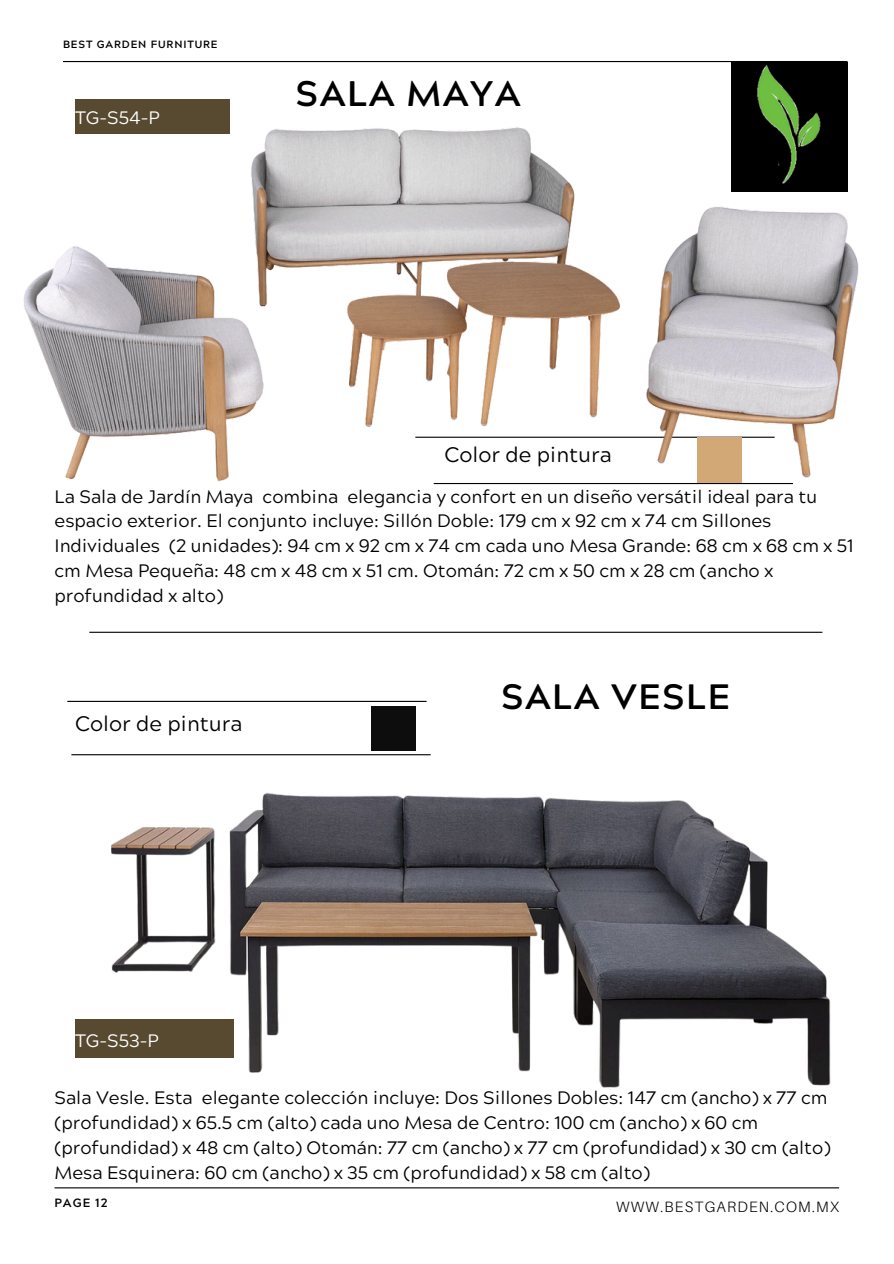
<style>
.page{position:relative;width:894px;height:1264px;background:#fff}
.page>*{position:absolute;margin:0;border:0;box-sizing:border-box;transform-origin:0 0}
.t1{font:700 35.4px "Acherus Grotesque";letter-spacing:.04em;color:#000}
.t2{font:700 35.25px "Acherus Grotesque";letter-spacing:.04em;color:#000}
.t3{font:21px "Acherus Grotesque";color:#000}
.t4{font:18px/24.8px "Acherus Grotesque";color:#000}
.t5{font:18px "Acherus Grotesque";color:#fff}
.t6{font:300 15px "Aileron";letter-spacing:.08em;color:#000}
.t7{font:700 12px "Acherus Grotesque";letter-spacing:.08em;color:#000}
.t8{font:700 10.5px "Acherus Grotesque";letter-spacing:.08em;color:#000}
</style>
<div class="page">
<hr style="left:55px;top:1187px;width:783px;height:1px;background:#000">
<hr style="left:67px;top:700px;width:359px;height:2px;background:#000">
<hr style="left:71px;top:754px;width:359px;height:1px;background:#000">
<hr style="left:89px;top:631px;width:733px;height:2px;background:#000">
<div style="left:371px;top:706px;width:44px;height:44px;background:#0d0d0d"></div>
<div style="left:75px;top:1019px;width:158px;height:38px;background:#584a30"></div>
<img style="left:23px;top:61px;width:836px;height:424px">
<img style="left:103px;top:792px;width:736px;height:397px">
<h2 class="t8" style="left:63px;top:40px;width:156px">BEST GARDEN FURNITURE</h2>
<h3 class="t5" style="left:75px;top:110px;width:86px">TG-S54-P</h3>
<h1 class="t1" style="left:295px;top:80px;width:226px">SALA MAYA</h1>
<h6 class="t3" style="left:444px;top:446px;width:169px">Color de pintura</h6>
<h3 class="t4" style="left:55px;top:486px;width:800px">La Sala de Jardín Maya combina elegancia y confort en un diseño versátil ideal para tu espacio exterior. El conjunto incluye: Sillón Doble: 179 cm x 92 cm x 74 cm Sillones Individuales (2 unidades): 94 cm x 92 cm x 74 cm cada uno Mesa Grande: 68 cm x 68 cm x 51 cm Mesa Pequeña: 48 cm x 48 cm x 51 cm. Otomán: 72 cm x 50 cm x 28 cm (ancho x profundidad x alto)</h3>
<h5 class="t3" style="left:75px;top:715px;width:169px">Color de pintura</h5>
<h1 class="t5" style="left:75px;top:1033px;width:85px">TG-S53-P</h1>
<h2 class="t2" style="left:501px;top:682px;width:231px">SALA VESLE</h2>
<h4 class="t4" style="left:55px;top:1088px;width:777px">Sala Vesle. Esta elegante colección incluye: Dos Sillones Dobles: 147 cm (ancho) x 77 cm (profundidad) x 65.5 cm (alto) cada uno Mesa de Centro: 100 cm (ancho) x 60 cm (profundidad) x 48 cm (alto) Otomán: 77 cm (ancho) x 77 cm (profundidad) x 30 cm (alto)<br>Mesa Esquinera: 60 cm (ancho) x 35 cm (profundidad) x 58 cm (alto)</h4>
<p class="t7" style="left:55px;top:1198px;width:54px">PAGE 12</p>
<h4 class="t6" style="left:616px;top:1197px;width:224px">WWW.BESTGARDEN.COM.MX</h4>
</div>
